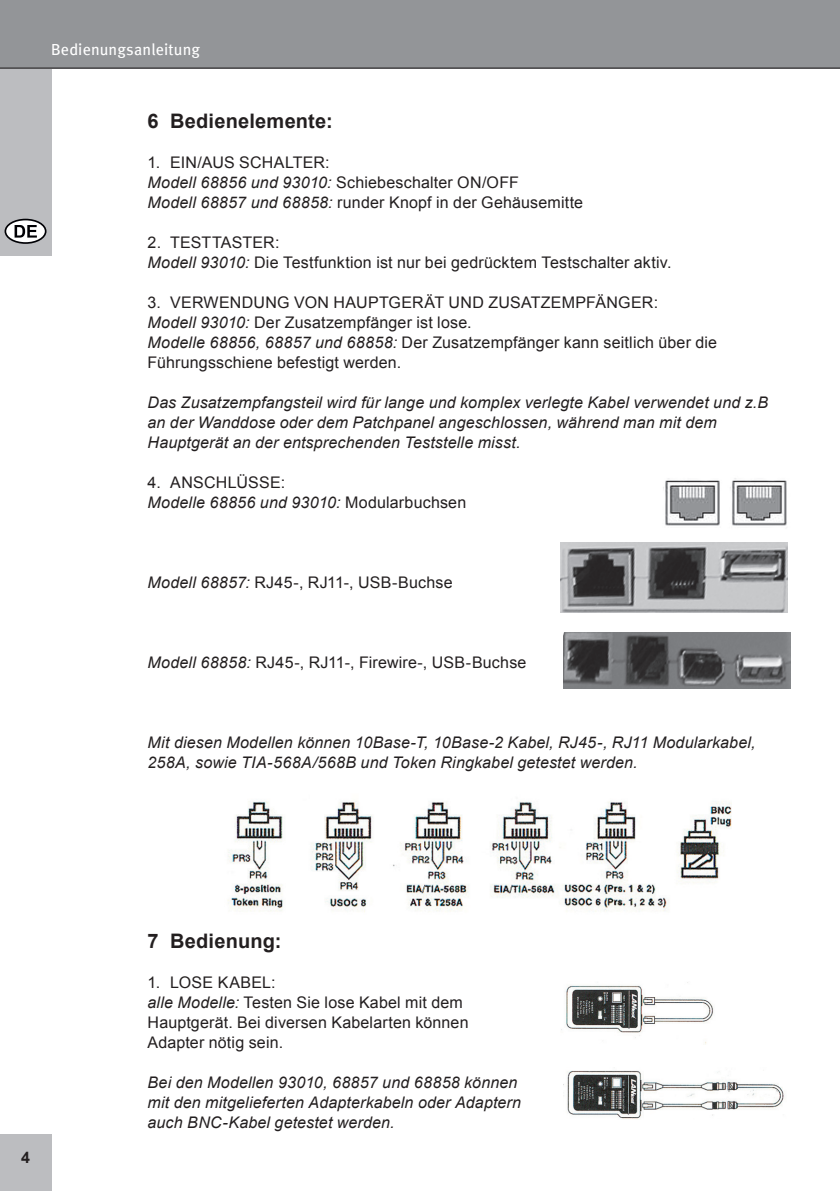
<style>
.page{position:relative;width:840px;height:1191px;background:#fff}
.page>*{position:absolute;margin:0;border:0;box-sizing:border-box;transform-origin:0 0}
.t1{font:700 20px "Arial";letter-spacing:.01em;color:#231f20}
.t2{font:16px/20px "Arial";letter-spacing:.01em;color:#231f20}
.t3{font:italic 16px/20px "Arial";letter-spacing:.01em;color:#231f20}
.t4{font:16px "Meta";letter-spacing:.01em;color:#fff}
.t5{font:700 16px "Arial";color:#231f20}
.s1{font-style:italic}
.s2{font-style:normal}
</style>
<div class="page">
<div style="left:0;top:0;width:51px;height:255px;background:#bcbdc0"></div>
<div style="left:0;top:1134px;width:51px;height:57px;background:#bcbdc0"></div>
<div style="left:0;top:0;width:839px;height:68px;background:#939598"></div>
<hr style="left:0;top:68px;width:839px;height:1px;background:#231f20">
<svg style="left:5px;top:219px;width:41px;height:24px"></svg>
<div style="left:5px;top:219px;width:41px;height:25px;border:2px solid #000004;border-radius:50%"></div>
<svg style="left:15px;top:225px;width:22px;height:13px"></svg>
<img style="left:663px;top:478px;width:124px;height:48px">
<img style="left:563px;top:1070px;width:221px;height:49px">
<img style="left:561px;top:982px;width:153px;height:62px">
<img style="left:560px;top:542px;width:226px;height:71px">
<img style="left:563px;top:632px;width:226px;height:56px">
<img style="left:228px;top:801px;width:504px;height:111px">
<p class="t4" style="left:51px;top:40px;width:150px">Bedienungsanleitung</p>
<p class="t1" style="left:147px;top:108px;width:186px">6 Bedienelemente:</p>
<p class="t2" style="left:147px;top:153px;width:114px">1. EIN/AUS Schalter</p>
<p class="t2" style="left:147px;top:153px;width:437px;text-indent:178px">:<br><span class="s1">Modell 68856 und 93010:</span> Schiebeschalter ON/OFF<br><span class="s1">Modell 68857 und 68858:</span> runder Knopf in der Gehäusemitte</p>
<p class="t2" style="left:147px;top:233px;width:45px">2. Testtaster</p>
<p class="t2" style="left:147px;top:233px;width:525px;text-indent:127px">:<br><span class="s1">Modell 93010:</span> Die Testfunktion ist nur bei gedrücktem Testschalter aktiv.</p>
<p class="t2" style="left:147px;top:293px;width:47px">3. Verwendung</p>
<p class="t2" style="left:294px;top:293px;width:64px">von Hauptger</p>
<p class="t2" style="left:424px;top:293px;width:37px">ät und</p>
<p class="t2" style="left:488px;top:293px;width:22px">Zusatzempf</p>
<p class="t2" style="left:595px;top:293px;width:24px">änger</p>
<p class="t2" style="left:653px;top:293px;width:6px">:</p>
<p class="t2" style="left:147px;top:313px;width:571px"><span class="s1">Modell 93010:</span> Der Zusatzempfänger ist lose.<br><span class="s1">Modelle 68856, 68857 und 68858:</span> Der Zusatzempfänger kann seitlich über die<br>Führungsschiene befestigt werden.</p>
<p class="t3" style="left:147px;top:393px;width:622px">Das Zusatzempfangsteil wird für lange und komplex verlegte Kabel verwendet und z.B an der Wanddose oder dem Patchpanel angeschlossen, während man mit dem<br>Hauptgerät an der entsprechenden Teststelle misst.</p>
<p class="t2" style="left:147px;top:473px;width:46px">4. Anschl</p>
<p class="t2" style="left:236px;top:473px;width:24px">üsse</p>
<p class="t3" style="left:147px;top:473px;width:320px;text-indent:133px"><span class="s2">:<br></span>Modelle 68856 und 93010: <span class="s2">Modularbuchsen</span></p>
<p class="t2" style="left:147px;top:573px;width:306px"><span class="s1">Modell 68857:</span> RJ45-, RJ11-, USB-Buchse</p>
<p class="t2" style="left:147px;top:653px;width:380px"><span class="s1">Modell 68858:</span> RJ45-, RJ11-, Firewire-, USB-Buchse</p>
<p class="t3" style="left:147px;top:733px;width:609px">Mit diesen Modellen können 10Base-T, 10Base-2 Kabel, RJ45-, RJ11 Modularkabel,<br>258A, sowie TIA-568A/568B und Token Ringkabel getestet werden.</p>
<p class="t5" style="left:21px;top:1146px;width:10px">4</p>
<p class="t1" style="left:147px;top:928px;width:135px">7 Bedienung:</p>
<p class="t2" style="left:147px;top:973px;width:322px">1. LOSE KABEL:<br><span class="s1">alle Modelle:</span> Testen Sie lose Kabel mit dem<br>Hauptgerät. Bei diversen Kabelarten können<br>Adapter nötig sein.</p>
<p class="t3" style="left:147px;top:1073px;width:375px">Bei den Modellen 93010, 68857 und 68858 können mit den mitgelieferten Adapterkabeln oder Adaptern auch BNC-Kabel getestet werden.</p>
</div>
